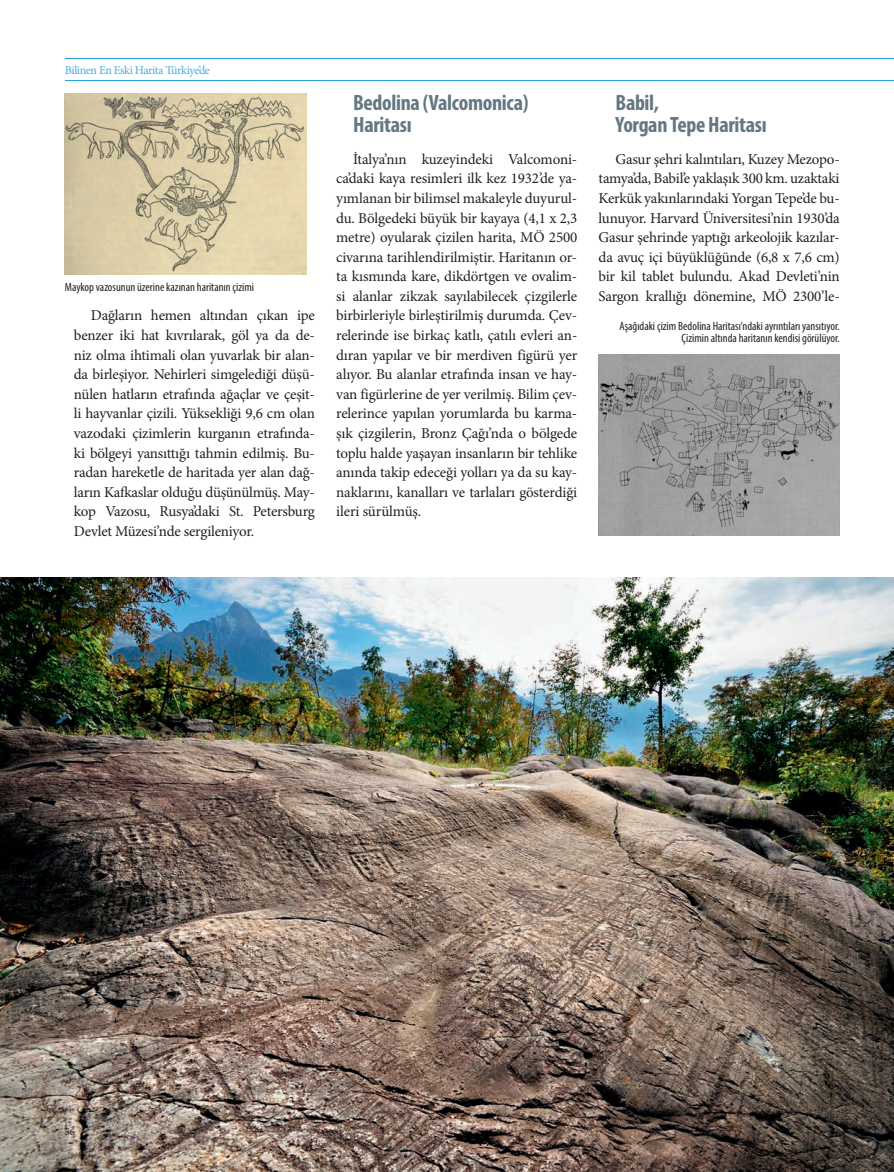
<style>
.page{position:relative;width:894px;height:1172px;background:#fff}
.page>*{position:absolute;margin:0;border:0;box-sizing:border-box;transform-origin:0 0}
.t1{font:700 condensed 22.2px/22.2px "Myriad Pro";letter-spacing:-.015em;color:#647882}
.t2{font:15px/19.5px "Minion Pro";letter-spacing:-.015em;color:#231f20;text-align:justify}
.t3{font:condensed 12px/12px "Myriad Pro";color:#231f20;text-align:right}
.t4{font:12px "Minion Pro";letter-spacing:-.035em;color:#48ace0}
.t5{font:10.35px "Minion Pro";color:#231f20}
</style>
<div class="page">
<hr style="left:65px;top:80px;width:828px;height:1px;background:#1d99d6">
<hr style="left:65px;top:58px;width:828px;height:1px;background:#1d99d6">
<img style="left:0;top:577px;width:893px;height:594px">
<img style="left:598px;top:354px;width:241px;height:181px">
<img style="left:65px;top:93px;width:241px;height:181px">
<p class="t4" style="left:65px;top:62px;width:147px">Bilinen En Eski Harita Türkiye’de</p>
<p class="t3" style="left:65px;top:280px;width:190px">Maykop vazosunun üzerine kazınan haritanın çizimi</p>
<p class="t2" style="left:74px;top:306px;width:242px;text-indent:17px">Dağların hemen altından çıkan ipe benzer iki hat kıvrılarak, göl ya da de&shy;niz olma ihtimali olan yuvarlak bir alan&shy;da birleşiyor. Nehirleri simgelediği düşü&shy;nülen hatların etrafında ağaçlar ve çeşit&shy;li hayvanlar çizili. Yüksekliği 9,6 cm olan vazodaki çizimlerin kurganın etrafında&shy;ki bölgeyi yansıttığı tahmin edilmiş. Bu&shy;radan hareketle de haritada yer alan dağ&shy;ların Kafkaslar olduğu düşünülmüş. May&shy;kop Vazosu, Rusya’daki St. Petersburg Devlet Müzesi’nde sergileniyor.</p>
<h1 class="t1" style="left:353px;top:91px;width:177px">Bedolina (Valcomonica)<br>Haritası</h1>
<p class="t2" style="left:336px;top:149px;width:242px;text-indent:17px">İtalya’nın kuzeyindeki Valcomoni&shy;ca’daki kaya resimleri ilk kez 1932’de ya&shy;yımlanan bir bilimsel makaleyle duyurul&shy;du. Bölgedeki büyük bir kayaya (4,1 x 2,3 metre) oyularak çizilen harita, MÖ 2500 civarına tarihlendirilmiştir. Haritanın or&shy;ta kısmında kare, dikdörtgen ve ovalim&shy;si alanlar zikzak sayılabilecek çizgilerle birbirleriyle birleştirilmiş durumda. Çev&shy;relerinde ise birkaç katlı, çatılı evleri an&shy;dıran yapılar ve bir merdiven figürü yer alıyor. Bu alanlar etrafında insan ve hay&shy;van figürlerine de yer verilmiş. Bilim çev&shy;relerince yapılan yorumlarda bu karma&shy;şık çizgilerin, Bronz Çağı’nda o bölgede toplu halde yaşayan insanların bir tehlike anında takip edeceği yolları ya da su kay&shy;naklarını, kanalları ve tarlaları gösterdiği ileri sürülmüş.</p>
<h1 class="t1" style="left:615px;top:91px;width:152px">Babil,<br>Yorgan Tepe Haritası</h1>
<p class="t2" style="left:598px;top:149px;width:242px;text-indent:17px">Gasur şehri kalıntıları, Kuzey Mezopo&shy;tamya’da, Babil’e yaklaşık 300 km. uzaktaki Kerkük yakınlarındaki Yorgan Tepe’de bu&shy;lunuyor. Harvard Üniversitesi’nin 1930’da Gasur şehrinde yaptığı arkeolojik kazılar&shy;da avuç içi büyüklüğünde (6,8 x 7,6 cm) bir kil tablet bulundu. Akad Devleti’nin Sargon krallığı dönemine, MÖ 2300’le-</p>
<p class="t3" style="left:619px;top:320px;width:222px">Aşağıdaki çizim Bedolina Haritası’ndaki ayrıntıları yansıtıyor.<br>Çizimin altında haritanın kendisi görülüyor.</p>
<p class="t5" style="left:65px;top:1124px;width:11px">56</p>
</div>
